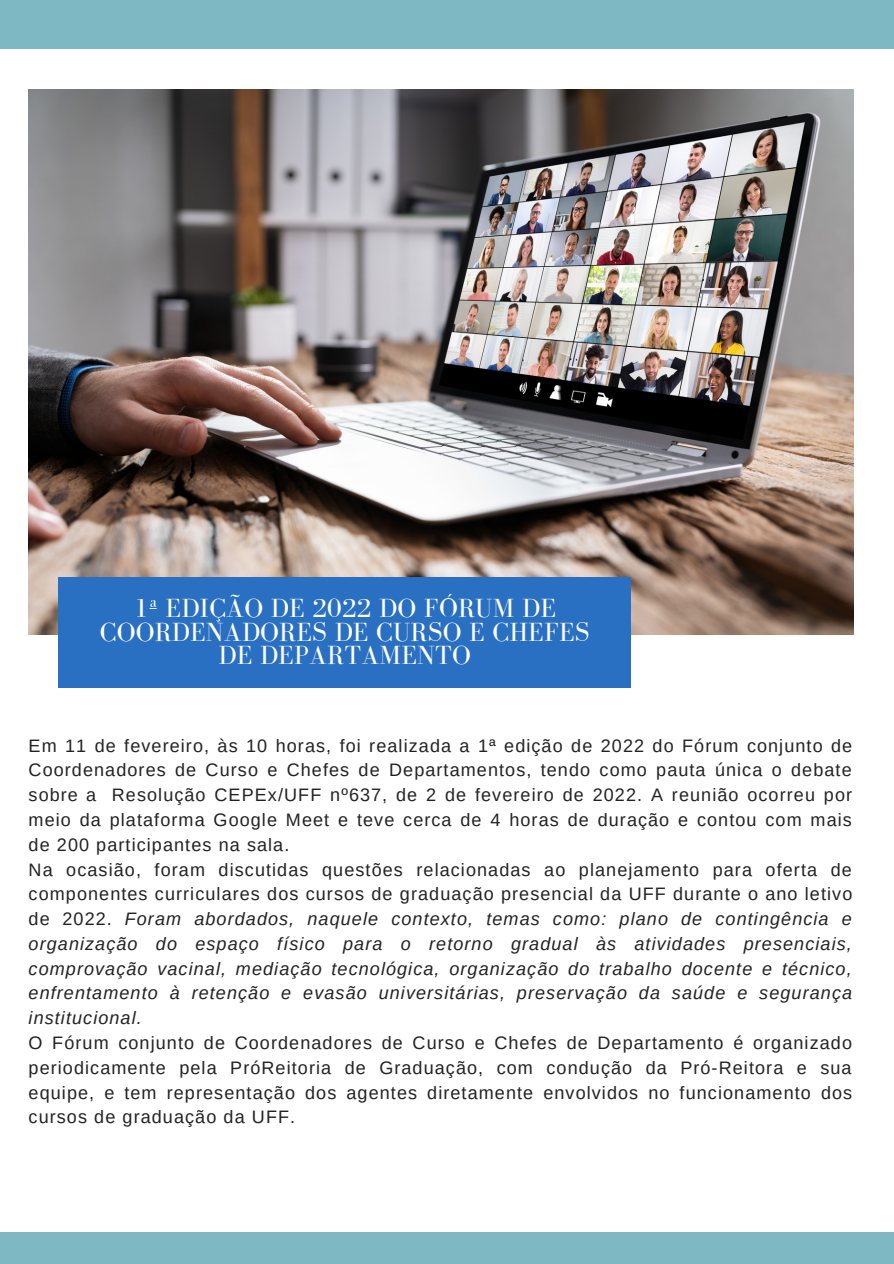
<style>
.page{position:relative;width:894px;height:1264px;background:#fff}
.page>*{position:absolute;margin:0;border:0;box-sizing:border-box;transform-origin:0 0}
.t1{font:27px/23.7px "Bodoni FLF";letter-spacing:.01em;color:#fff;text-align:center}
.t2{font:18px/24.8px "Arimo";letter-spacing:.06em;color:#222;text-align:justify}
.t3{font:italic 18px/24.8px "Arimo";letter-spacing:.06em;color:#222;text-align:justify}
.s1{font-style:normal}
</style>
<div class="page">
<div style="left:0;top:1231px;width:893px;height:32px;background:#7eb9c3"></div>
<div style="left:0;top:0;width:893px;height:49px;background:#7eb9c3"></div>
<img style="left:29px;top:89px;width:824px;height:545px">
<div style="left:59px;top:577px;width:572px;height:110px;background:#2a70c2"></div>
<p class="t1" style="left:100px;top:596px;width:491px">1ª EDIÇÃO DE 2022 DO FÓRUM DE<br>COORDENADORES DE CURSO E CHEFES<br>DE DEPARTAMENTO</p>
<p class="t2" style="left:29px;top:733px;width:825px">Em 11 de fevereiro, às 10 horas, foi realizada a 1ª edição de 2022 do Fórum conjunto de Coordenadores de Curso e Chefes de Departamentos, tendo como pauta única o debate sobre a Resolução CEPEx/UFF nº637, de 2 de fevereiro de 2022. A reunião ocorreu por meio da plataforma Google Meet e teve cerca de 4 horas de duração e contou com mais de 200 participantes na sala.</p>
<p class="t3" style="left:29px;top:857px;width:825px"><span class="s1">Na ocasião, foram discutidas questões relacionadas ao planejamento para oferta de componentes curriculares dos cursos de graduação presencial da UFF durante o ano letivo de 2022.</span> Foram abordados, naquele contexto, temas como: plano de contingência e organização do espaço físico para o retorno gradual às atividades presenciais, comprovação vacinal, mediação tecnológica, organização do trabalho docente e técnico, enfrentamento à retenção e evasão universitárias, preservação da saúde e segurança institucional.</p>
<p class="t2" style="left:29px;top:1030px;width:824px">O Fórum conjunto de Coordenadores de Curso e Chefes de Departamento é organizado periodicamente pela PróReitoria de Graduação, com condução da Pró-Reitora e sua equipe, e tem representação dos agentes diretamente envolvidos no funcionamento dos cursos de graduação da UFF.</p>
</div>
